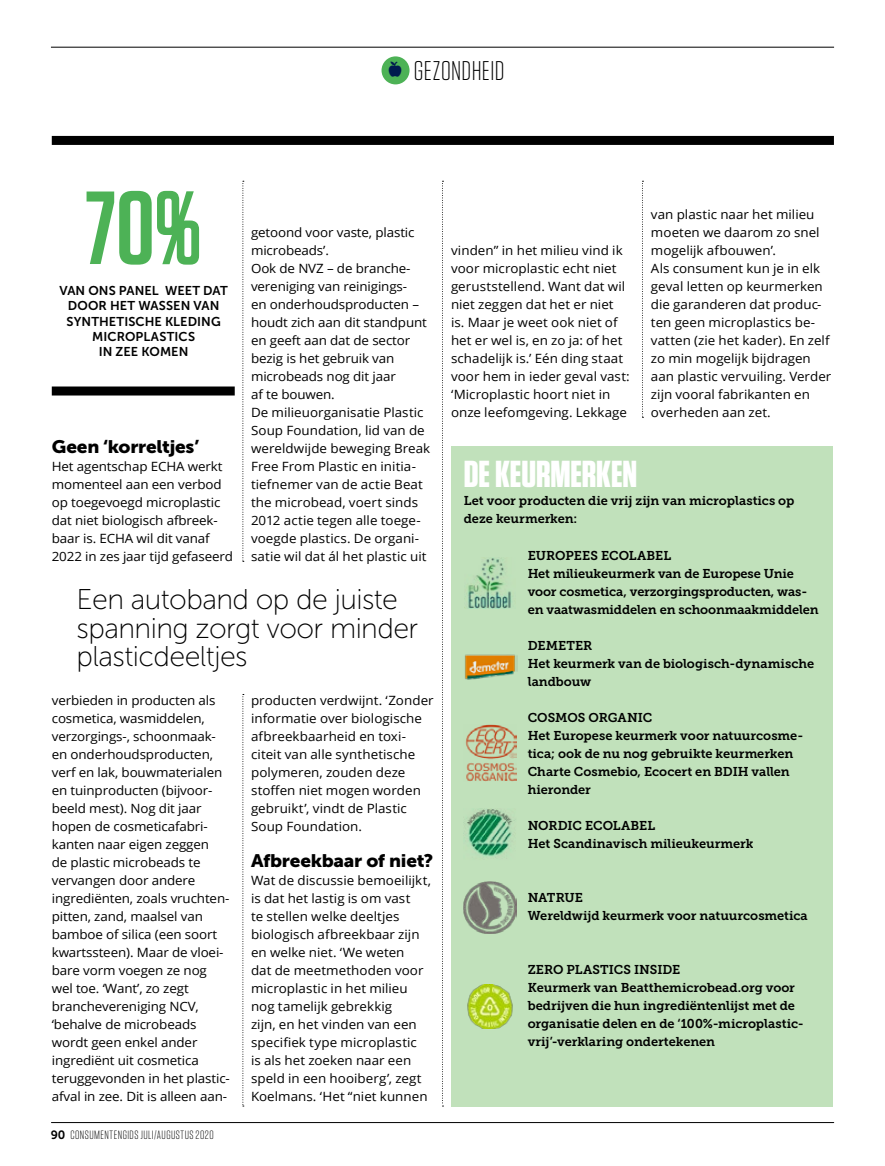
<style>
.page{position:relative;width:885px;height:1166px;background:#fff}
.page>*{position:absolute;margin:0;border:0;box-sizing:border-box;transform-origin:0 0}
.t1{font:600 103.5px "Tungsten";color:#4db256}
.t2{font:700 37.5px "Tungsten";letter-spacing:-.005em;color:#fff}
.t3{font:28.5px/28.5px "Museo Sans 100";letter-spacing:-.02em;color:#000}
.t4{font:300 27px "Tungsten";letter-spacing:.015em;color:#000}
.t5{font:18px "Museo Sans 900";letter-spacing:-.015em;color:#000;scale:1.05 1}
.t6{font:12.75px/18px "Open Sans";color:#000;scale:1.05 1}
.t7{font:12.75px/18px "Museo Slab 700";letter-spacing:-.005em;color:#000}
.t8{font:12.75px/15.3px "Museo Sans 700";letter-spacing:.01em;color:#000;text-align:center}
.t9{font:300 12px "Tungsten";letter-spacing:.04em;color:#000}
.s1{color:#001a4e}
.s2{font-family:"Museo Sans 700";font-weight:400}
</style>
<div class="page">
<hr style="left:51px;top:1121px;width:782px;height:1px;background:#000">
<div style="left:381px;top:56px;width:28px;height:28px;background:#4db256;border-radius:50%"></div>
<hr style="left:51px;top:47px;width:782px;height:1px;background:#000">
<div style="left:52px;top:136px;width:781px;height:9px;background:#000"></div>
<svg style="left:242px;top:181px;width:2px;height:381px"></svg>
<svg style="left:242px;top:694px;width:2px;height:412px"></svg>
<svg style="left:442px;top:181px;width:1px;height:925px"></svg>
<svg style="left:642px;top:181px;width:1px;height:237px"></svg>
<div style="left:451px;top:445px;width:381px;height:661px;background:#c1e1bb"></div>
<img style="left:464px;top:557px;width:48px;height:51px">
<img style="left:465px;top:654px;width:53px;height:26px">
<img style="left:466px;top:808px;width:49px;height:50px">
<img style="left:464px;top:881px;width:52px;height:52px">
<img style="left:465px;top:724px;width:51px;height:57px">
<img style="left:467px;top:984px;width:46px;height:44px">
<div style="left:52px;top:386px;width:183px;height:9px;background:#000"></div>
<h3 class="t4" style="left:386px;top:57px;width:120px"><span class="s1">❑</span> GEZONDHEID</h3>
<h1 class="t1" style="left:85px;top:173px;width:117px">70%</h1>
<p class="t8" style="left:59px;top:283px;width:170px">VAN ONS PANEL WEET DAT<br>DOOR HET WASSEN VAN<br>SYNTHETISCHE KLEDING<br>MICROPLASTICS<br>IN ZEE KOMEN</p>
<h3 class="t5" style="left:52px;top:436px;width:142px">Geen ‘korreltjes’</h3>
<p class="t6" style="left:52px;top:457px;width:174px">Het agentschap ECHA werkt momenteel aan een verbod op toegevoegd microplastic dat niet biologisch afbreek&shy;baar is. ECHA wil dit vanaf<br>2022 in zes jaar tijd gefaseerd</p>
<p class="t6" style="left:251px;top:223px;width:172px">getoond voor vaste, plastic microbeads’.<br>Ook de NVZ – de branche&shy;vereniging van reinigings-<br>en onderhoudsproducten – houdt zich aan dit standpunt en geeft aan dat de sector bezig is het gebruik van microbeads nog dit jaar<br>af te bouwen.<br>De milieuorganisatie Plastic<br>Soup Foundation, lid van de wereldwijde beweging Break<br>Free From Plastic en initia&shy;tiefnemer van de actie Beat the microbead, voert sinds<br>2012 actie tegen alle toege&shy;voegde plastics. De organi&shy;satie wil dat ál het plastic uit</p>
<h3 class="t3" style="left:77px;top:585px;width:343px">Een autoband op de juiste spanning zorgt voor minder plasticdeeltjes</h3>
<p class="t6" style="left:52px;top:691px;width:171px">verbieden in producten als cosmetica, wasmiddelen, verzorgings-, schoonmaak&shy;en onderhoudsproducten, verf en lak, bouwmaterialen en tuinproducten (bijvoor&shy;beeld mest). Nog dit jaar hopen de cosmeticafabri&shy;kanten naar eigen zeggen<br>de plastic microbeads te vervangen door andere ingrediënten, zoals vruchten&shy;pitten, zand, maalsel van bamboe of silica (een soort kwartssteen). Maar de vloei&shy;bare vorm voegen ze nog wel toe. ‘Want’, zo zegt branchevereniging NCV, ‘behalve de microbeads wordt geen enkel ander ingrediënt uit cosmetica teruggevonden in het plastic&shy;afval in zee. Dit is alleen aan-</p>
<p class="t9" style="left:51px;top:1128px;width:164px"><span class="s2">90</span> CONSUMENTENGIDS JULI/AUGUSTUS 2020</p>
<p class="t6" style="left:251px;top:691px;width:175px">producten verdwijnt. ‘Zonder informatie over biologische afbreekbaarheid en toxi&shy;citeit van alle synthetische polymeren, zouden deze stoffen niet mogen worden gebruikt’, vindt de Plastic<br>Soup Foundation.</p>
<h3 class="t5" style="left:251px;top:850px;width:175px">Afbreekbaar of niet?</h3>
<p class="t6" style="left:251px;top:871px;width:173px">Wat de discussie bemoeilijkt, is dat het lastig is om vast<br>te stellen welke deeltjes biologisch afbreekbaar zijn en welke niet. ‘We weten<br>dat de meetmethoden voor microplastic in het milieu nog tamelijk gebrekkig<br>zijn, en het vinden van een specifiek type microplastic<br>is als het zoeken naar een speld in een hooiberg’, zegt<br>Koelmans. ‘Het “niet kunnen</p>
<p class="t6" style="left:451px;top:241px;width:172px">vinden” in het milieu vind ik voor microplastic echt niet geruststellend. Want dat wil niet zeggen dat het er niet is. Maar je weet ook niet of het er wel is, en zo ja: of het schadelijk is.’ Eén ding staat voor hem in ieder geval vast: ‘Microplastic hoort niet in onze leefomgeving. Lekkage</p>
<p class="t6" style="left:651px;top:205px;width:173px">van plastic naar het milieu moeten we daarom zo snel mogelijk afbouwen’.<br>Als consument kun je in elk geval letten op keurmerken die garanderen dat produc&shy;ten geen microplastics be&shy;vatten (zie het kader). En zelf zo min mogelijk bijdragen aan plastic vervuiling. Verder zijn vooral fabrikanten en overheden aan zet.</p>
<h2 class="t2" style="left:464px;top:454px;width:175px">DE KEURMERKEN</h2>
<p class="t7" style="left:464px;top:492px;width:332px">Let voor producten die vrij zijn van microplastics op deze keurmerken:</p>
<p class="t7" style="left:527px;top:546px;width:292px">EUROPEES ECOLABEL<br>Het milieukeurmerk van de Europese Unie voor cosmetica, verzorgingsproducten, was&shy;en vaatwasmiddelen en schoonmaakmiddelen</p>
<p class="t7" style="left:527px;top:636px;width:288px">DEMETER<br>Het keurmerk van de biologisch-dynamische landbouw</p>
<p class="t7" style="left:527px;top:708px;width:277px">COSMOS ORGANIC<br>Het Europese keurmerk voor natuurcosme&shy;tica; ook de nu nog gebruikte keurmerken<br>Charte Cosmebio, Ecocert en BDIH vallen hieronder</p>
<p class="t7" style="left:527px;top:816px;width:227px">NORDIC ECOLABEL<br>Het Scandinavisch milieukeurmerk</p>
<p class="t7" style="left:527px;top:888px;width:281px">NATRUE<br>Wereldwijd keurmerk voor natuurcosmetica</p>
<p class="t7" style="left:527px;top:960px;width:277px">ZERO PLASTICS INSIDE<br>Keurmerk van Beatthemicrobead.org voor bedrijven die hun ingrediëntenlijst met de organisatie delen en de ‘100%-microplastic&shy;vrij’-verklaring ondertekenen</p>
</div>
